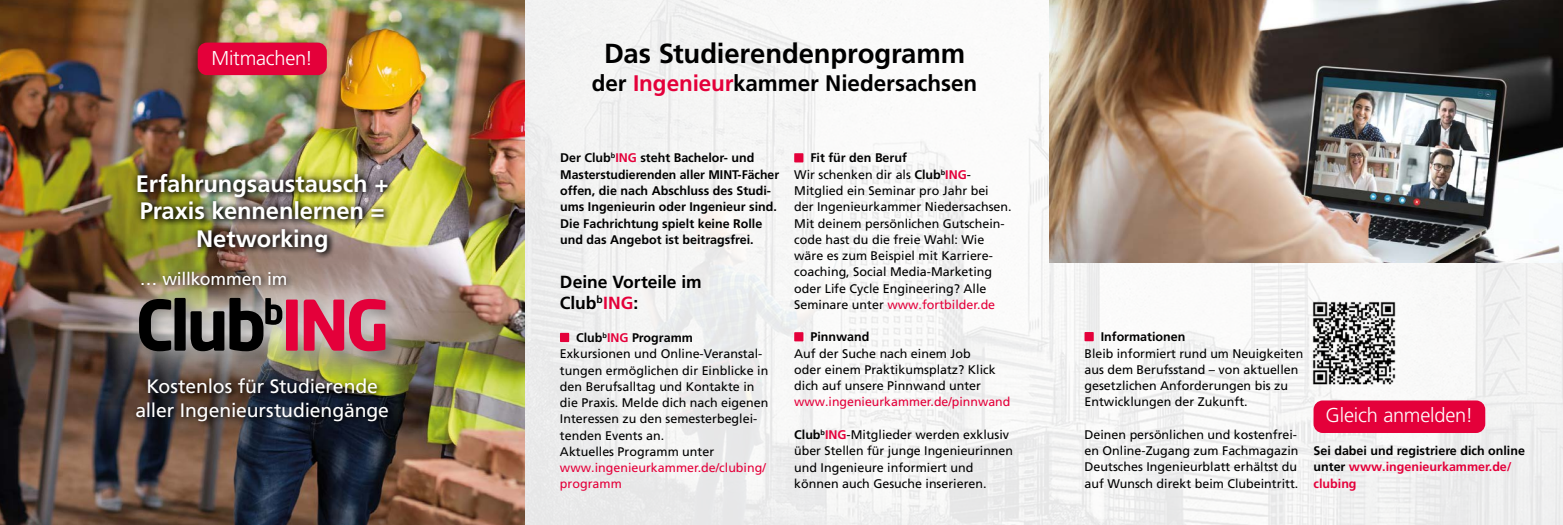
<style>
.page{position:relative;width:1563px;height:525px;background:#fff}
.page>*{position:absolute;margin:0;border:0;box-sizing:border-box;transform-origin:0 0}
.t1{font:700 27.5px "Frutiger LT Pro";letter-spacing:-.005em;color:#000}
.t2{font:700 23.75px/27.5px "Frutiger LT Pro";letter-spacing:-.005em;color:#fff;text-align:center}
.t3{font:700 22.5px "Frutiger LT Pro";letter-spacing:-.005em;color:#000}
.t4{font:300 20px "Frutiger LT Pro";letter-spacing:-.01em;color:#fff}
.t5{font:19.38px/23.8px "Frutiger LT Pro";letter-spacing:-.005em;color:#fff;text-align:center}
.t6{font:17.62px "Frutiger LT Pro";letter-spacing:-.01em;color:#fff}
.t7{font:700 17.5px/21.1px "Frutiger LT Pro";letter-spacing:-.005em;color:#000}
.t8{font:12.5px/16.2px "Frutiger LT Pro";color:#000}
.t9{font:700 12.5px/16.2px "Frutiger LT Pro";color:#000}
.t10{font:12.5px/16.2px "Frutiger LT Pro";color:#e4003a}
.s1{color:#e4003a}
.s2{font-weight:700}
.s3{font-weight:700;color:#e4003a}
</style>
<div class="page">
<img style="left:0;top:0;width:1563px;height:524px">
<div style="left:794px;top:153px;width:9px;height:9px;background:#e4003a"></div>
<div style="left:794px;top:332px;width:9px;height:9px;background:#e4003a"></div>
<div style="left:560px;top:332px;width:9px;height:10px;background:#e4003a"></div>
<div style="left:1084px;top:332px;width:9px;height:9px;background:#e4003a"></div>
<img style="left:1049px;top:0;width:514px;height:262px">
<div style="left:130px;top:165px;width:265px;height:94px;background:#000;opacity:.75"></div>
<div style="left:133px;top:375px;width:262px;height:52px;background:#000;opacity:.9"></div>
<div style="left:93px;top:252px;width:338px;height:145px;background:#fff;opacity:.8"></div>
<svg style="left:139px;top:298px;width:246px;height:53px"></svg>
<div style="left:138px;top:268px;width:155px;height:23px;background:#000;opacity:.9"></div>
<div style="left:198px;top:43px;width:129px;height:32px;background:#e4003a;border-radius:9px"></div>
<div style="left:1313px;top:400px;width:172px;height:33px;background:#e4003a;border-radius:9px"></div>
<img style="left:1311px;top:300px;width:87px;height:85px">
<h3 class="t4" style="left:211px;top:46px;width:103px">Mitmachen!</h3>
<h2 class="t2" style="left:136px;top:170px;width:254px">Erfahrungsaustausch +<br>Praxis kennenlernen =<br>Networking</h2>
<h3 class="t6" style="left:140px;top:268px;width:149px">… willkommen im</h3>
<h3 class="t5" style="left:135px;top:374px;width:255px">Kostenlos für Studierende aller Ingenieurstudiengänge</h3>
<h1 class="t1" style="left:604px;top:37px;width:363px">Das Studierendenprogramm</h1>
<h3 class="t3" style="left:592px;top:70px;width:387px">der <span class="s1">Ingenieur</span>kammer Niedersachsen</h3>
<p class="t9" style="left:560px;top:150px;width:220px">Der Club<sup>b</sup><span class="s1">ING</span> steht Bachelor- und Masterstudierenden aller MINT-Fächer offen, die nach Abschluss des Studi&shy;ums Ingenieurin oder Ingenieur sind.<br>Die Fachrichtung spielt keine Rolle und das Angebot ist beitragsfrei.</p>
<h3 class="t7" style="left:560px;top:271px;width:143px">Deine Vorteile im<br>Club<sup>b</sup><span class="s1">ING</span>:</h3>
<p class="t8" style="left:560px;top:329px;width:210px;text-indent:16px"><span class="s2">Club</span><sup>b</sup><span class="s3">ING</span> <span class="s2">Programm<br></span>Exkursionen und Online-Veranstal&shy;tungen ermöglichen dir Einblicke in den Berufsalltag und Kontakte in die Praxis. Melde dich nach eigenen<br>Interessen zu den semesterbeglei&shy;tenden Events an.<br>Aktuelles Programm unter</p>
<p class="t10" style="left:560px;top:459px;width:207px">www.ingenieurkammer.de/clubing/ programm</p>
<p class="t8" style="left:794px;top:150px;width:219px;text-indent:16px"><span class="s2">Fit für den Beruf<br></span>Wir schenken dir als <span class="s2">Club</span><sup>b</sup><span class="s3">ING</span>-<br>Mitglied ein Seminar pro Jahr bei<br>der Ingenieurkammer Niedersachsen.<br>Mit deinem persönlichen Gutschein&shy;code hast du die freie Wahl: Wie wäre es zum Beispiel mit Karriere&shy;coaching, Social Media-Marketing oder Life Cycle Engineering? Alle<br>Seminare unter <span class="s1">www.fortbilder.de</span></p>
<p class="t9" style="left:810px;top:329px;width:61px">Pinnwand</p>
<p class="t8" style="left:794px;top:345px;width:203px">Auf der Suche nach einem Job oder einem Praktikumsplatz? Klick dich auf unsere Pinnwand unter</p>
<p class="t10" style="left:794px;top:394px;width:218px">www.ingenieurkammer.de/pinnwand</p>
<p class="t8" style="left:794px;top:426px;width:220px"><span class="s2">Club</span><sup>b</sup><span class="s3">ING</span>-Mitglieder werden exklusiv über Stellen für junge Ingenieurinnen und Ingenieure informiert und können auch Gesuche inserieren.</p>
<p class="t9" style="left:1100px;top:328px;width:86px">Informationen</p>
<p class="t8" style="left:1084px;top:345px;width:220px">Bleib informiert rund um Neuigkeiten aus dem Berufsstand – von aktuellen gesetzlichen Anforderungen bis zu Entwicklungen der Zukunft.</p>
<p class="t8" style="left:1084px;top:426px;width:215px;text-align:justify">Deinen persönlichen und kostenfrei&shy;en Online-Zugang zum Fachmagazin Deutsches Ingenieurblatt erhältst du auf Wunsch direkt beim Clubeintritt.</p>
<h3 class="t4" style="left:1325px;top:403px;width:149px">Gleich anmelden!</h3>
<p class="t9" style="left:1313px;top:442px;width:213px">Sei dabei und registriere dich online unter <span class="s1">www.ingenieurkammer.de/ clubing</span></p>
</div>
